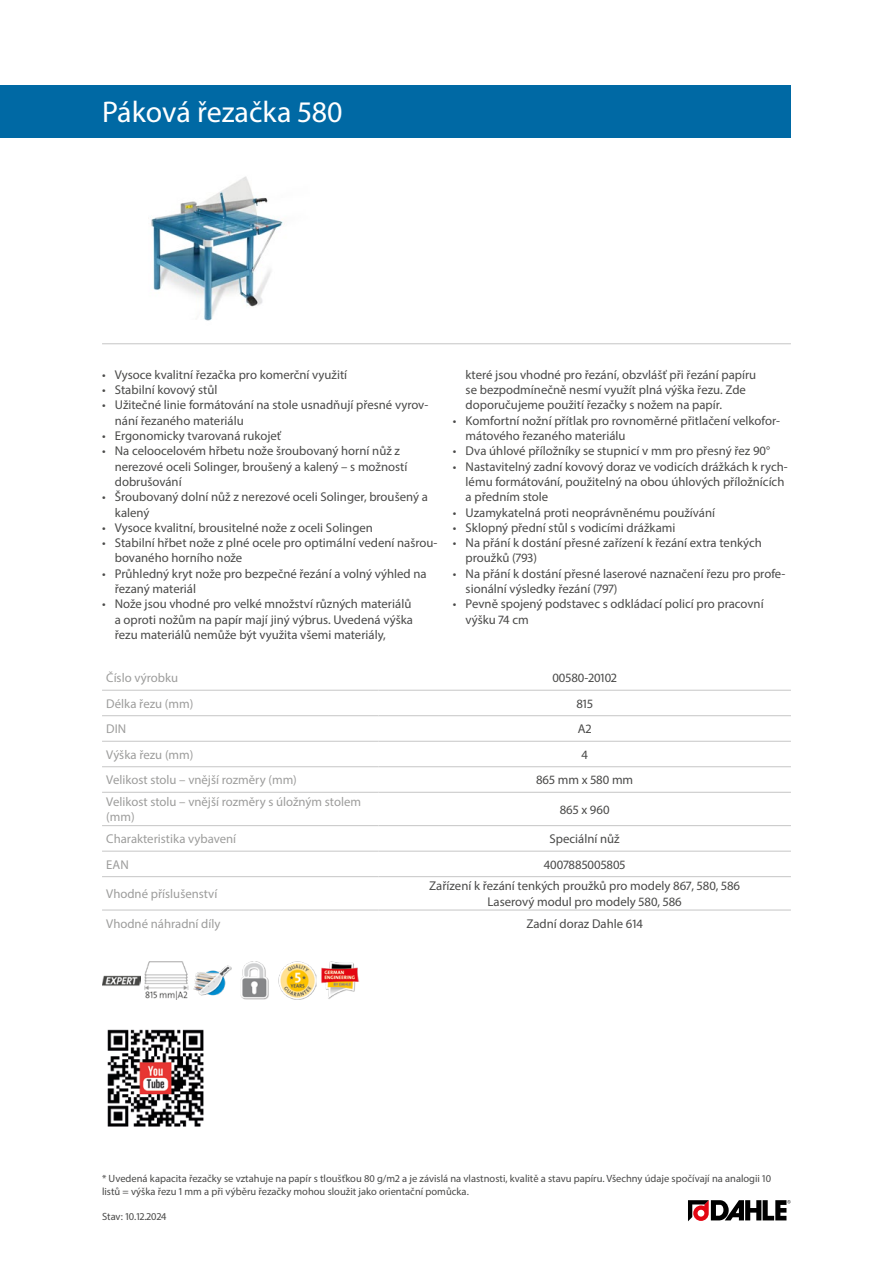
<style>
.page{position:relative;width:893px;height:1263px;background:#fff}
.page>*{position:absolute;margin:0;border:0;box-sizing:border-box;transform-origin:0 0}
.Produktname{font:30px "Myriad Pro";color:#fff}
.Produkttabelle_Zentr{font:12.75px/15.3px "Myriad Pro";color:#4a4a49}
.Produkttabelle_Links{font:12.75px/15.3px "Myriad Pro";color:#9d9d9c}
.Fussnote{font:10.5px/12.6px "Myriad Pro";color:#4a4a49}
</style>
<div class="page">
<img style="left:151px;top:176px;width:132px;height:145px">
<hr style="left:102px;top:343px;width:689px;height:1px;background:#c6c6c6">
<img style="left:102px;top:975px;width:38px;height:11px">
<img style="left:145px;top:961px;width:44px;height:38px">
<img style="left:193px;top:965px;width:38px;height:31px">
<img style="left:240px;top:961px;width:29px;height:38px">
<img style="left:278px;top:961px;width:39px;height:38px">
<img style="left:321px;top:961px;width:38px;height:38px">
<img style="left:107px;top:1029px;width:97px;height:98px">
<svg style="left:688px;top:1200px;width:103px;height:21px"></svg>
<div style="left:0;top:85px;width:791px;height:53px;background:#0069a4"></div>
<hr style="left:102px;top:690px;width:276px;height:1px;background:#c6c6c6">
<hr style="left:378px;top:690px;width:413px;height:1px;background:#c6c6c6">
<hr style="left:102px;top:715px;width:276px;height:1px;background:#c6c6c6">
<hr style="left:378px;top:715px;width:413px;height:1px;background:#c6c6c6">
<hr style="left:102px;top:741px;width:276px;height:1px;background:#c6c6c6">
<hr style="left:378px;top:741px;width:413px;height:1px;background:#c6c6c6">
<hr style="left:102px;top:766px;width:276px;height:1px;background:#c6c6c6">
<hr style="left:378px;top:766px;width:413px;height:1px;background:#c6c6c6">
<hr style="left:102px;top:792px;width:276px;height:1px;background:#c6c6c6">
<hr style="left:378px;top:792px;width:413px;height:1px;background:#c6c6c6">
<hr style="left:102px;top:825px;width:276px;height:1px;background:#c6c6c6">
<hr style="left:378px;top:825px;width:413px;height:1px;background:#c6c6c6">
<hr style="left:102px;top:851px;width:276px;height:1px;background:#c6c6c6">
<hr style="left:378px;top:851px;width:413px;height:1px;background:#c6c6c6">
<hr style="left:102px;top:876px;width:276px;height:1px;background:#c6c6c6">
<hr style="left:378px;top:876px;width:413px;height:1px;background:#c6c6c6">
<hr style="left:102px;top:910px;width:276px;height:1px;background:#c6c6c6">
<hr style="left:378px;top:910px;width:413px;height:1px;background:#c6c6c6">
<p class="Produktname" style="left:102px;top:94px;width:242px">Páková řezačka 580</p>
<p class="Produkttabelle_Zentr" style="left:102px;top:367px;width:247px">• Vysoce kvalitní řezačka pro komerční využití</p>
<p class="Produkttabelle_Zentr" style="left:102px;top:382px;width:117px">• Stabilní kovový stůl</p>
<p class="Produkttabelle_Zentr" style="left:115px;top:397px;width:315px;text-indent:-13px">• Užitečné linie formátování na stole usnadňují přesné vyrov&shy;nání řezaného materiálu</p>
<p class="Produkttabelle_Zentr" style="left:102px;top:428px;width:181px">• Ergonomicky tvarovaná rukojeť</p>
<p class="Produkttabelle_Zentr" style="left:115px;top:443px;width:294px;text-indent:-13px">• Na celoocelovém hřbetu nože šroubovaný horní nůž z nerezové oceli Solinger, broušený a kalený – s možností dobrušování</p>
<p class="Produkttabelle_Zentr" style="left:115px;top:489px;width:315px;text-indent:-13px">• Šroubovaný dolní nůž z nerezové oceli Solinger, broušený a kalený</p>
<p class="Produkttabelle_Zentr" style="left:102px;top:520px;width:272px">• Vysoce kvalitní, brousitelné nože z oceli Solingen</p>
<p class="Produkttabelle_Zentr" style="left:115px;top:535px;width:324px;text-indent:-13px">• Stabilní hřbet nože z plné ocele pro optimální vedení našrou&shy;bovaného horního nože</p>
<p class="Produkttabelle_Zentr" style="left:115px;top:566px;width:313px;text-indent:-13px">• Průhledný kryt nože pro bezpečné řezání a volný výhled na řezaný materiál</p>
<p class="Produkttabelle_Zentr" style="left:115px;top:596px;width:300px;text-indent:-13px">• Nože jsou vhodné pro velké množství různých materiálů a oproti nožům na papír mají jiný výbrus. Uvedená výška řezu materiálů nemůže být využita všemi materiály,</p>
<p class="Produkttabelle_Zentr" style="left:466px;top:367px;width:292px">které jsou vhodné pro řezání, obzvlášť při řezání papíru se bezpodmínečně nesmí využít plná výška řezu. Zde doporučujeme použití řezačky s nožem na papír.</p>
<p class="Produkttabelle_Zentr" style="left:466px;top:413px;width:316px;text-indent:-13px">• Komfortní nožní přítlak pro rovnoměrné přitlačení velkofor&shy;mátového řezaného materiálu</p>
<p class="Produkttabelle_Zentr" style="left:453px;top:443px;width:319px">• Dva úhlové příložníky se stupnicí v mm pro přesný řez 90°</p>
<p class="Produkttabelle_Zentr" style="left:466px;top:458px;width:324px;text-indent:-13px">• Nastavitelný zadní kovový doraz ve vodicích drážkách k rych&shy;lému formátování, použitelný na obou úhlových příložnících a předním stole</p>
<p class="Produkttabelle_Zentr" style="left:453px;top:504px;width:264px">• Uzamykatelná proti neoprávněnému používání</p>
<p class="Produkttabelle_Zentr" style="left:453px;top:520px;width:224px">• Sklopný přední stůl s vodicími drážkami</p>
<p class="Produkttabelle_Zentr" style="left:466px;top:535px;width:298px;text-indent:-13px">• Na přání k dostání přesné zařízení k řezání extra tenkých proužků (793)</p>
<p class="Produkttabelle_Zentr" style="left:466px;top:566px;width:321px;text-indent:-13px">• Na přání k dostání přesné laserové naznačení řezu pro profe&shy;sionální výsledky řezání (797)</p>
<p class="Produkttabelle_Zentr" style="left:466px;top:596px;width:300px;text-indent:-13px">• Pevně spojený podstavec s odkládací policí pro pracovní výšku 74 cm</p>
<p class="Produkttabelle_Links" style="left:106px;top:670px;width:73px">Číslo výrobku</p>
<p class="Produkttabelle_Zentr" style="left:552px;top:670px;width:66px">00580-20102</p>
<p class="Produkttabelle_Links" style="left:106px;top:696px;width:89px">Délka řezu (mm)</p>
<p class="Produkttabelle_Zentr" style="left:576px;top:696px;width:18px">815</p>
<p class="Produkttabelle_Links" style="left:106px;top:721px;width:21px">DIN</p>
<p class="Produkttabelle_Zentr" style="left:578px;top:721px;width:15px">A2</p>
<p class="Produkttabelle_Links" style="left:106px;top:747px;width:89px">Výška řezu (mm)</p>
<p class="Produkttabelle_Zentr" style="left:581px;top:747px;width:8px">4</p>
<p class="Produkttabelle_Links" style="left:106px;top:772px;width:192px">Velikost stolu – vnější rozměry (mm)</p>
<p class="Produkttabelle_Zentr" style="left:536px;top:772px;width:99px">865 mm x 580 mm</p>
<p class="Produkttabelle_Links" style="left:106px;top:794px;width:256px">Velikost stolu – vnější rozměry s úložným stolem (mm)</p>
<p class="Produkttabelle_Zentr" style="left:560px;top:802px;width:51px">865 x 960</p>
<p class="Produkttabelle_Links" style="left:106px;top:831px;width:131px">Charakteristika vybavení</p>
<p class="Produkttabelle_Zentr" style="left:550px;top:831px;width:72px">Speciální nůž</p>
<p class="Produkttabelle_Links" style="left:106px;top:856px;width:24px">EAN</p>
<p class="Produkttabelle_Zentr" style="left:544px;top:856px;width:83px">4007885005805</p>
<p class="Produkttabelle_Links" style="left:106px;top:886px;width:113px">Vhodné příslušenství</p>
<p class="Produkttabelle_Zentr" style="left:429px;top:878px;width:312px">Zařízení k řezání tenkých proužků pro modely 867, 580, 586</p>
<p class="Produkttabelle_Zentr" style="left:487px;top:894px;width:196px">Laserový modul pro modely 580, 586</p>
<p class="Produkttabelle_Links" style="left:106px;top:915px;width:116px">Vhodné náhradní díly</p>
<p class="Produkttabelle_Zentr" style="left:526px;top:915px;width:118px">Zadní doraz Dahle 614</p>
<p class="Fussnote" style="left:102px;top:1172px;width:670px">* Uvedená kapacita řezačky se vztahuje na papír s tloušťkou 80 g/m2 a je závislá na vlastnosti, kvalitě a stavu papíru. Všechny údaje spočívají na analogii 10 listů = výška řezu 1 mm a při výběru řezačky mohou sloužit jako orientační pomůcka.</p>
<p class="Fussnote" style="left:102px;top:1210px;width:66px">Stav: 10.12.2024</p>
</div>
